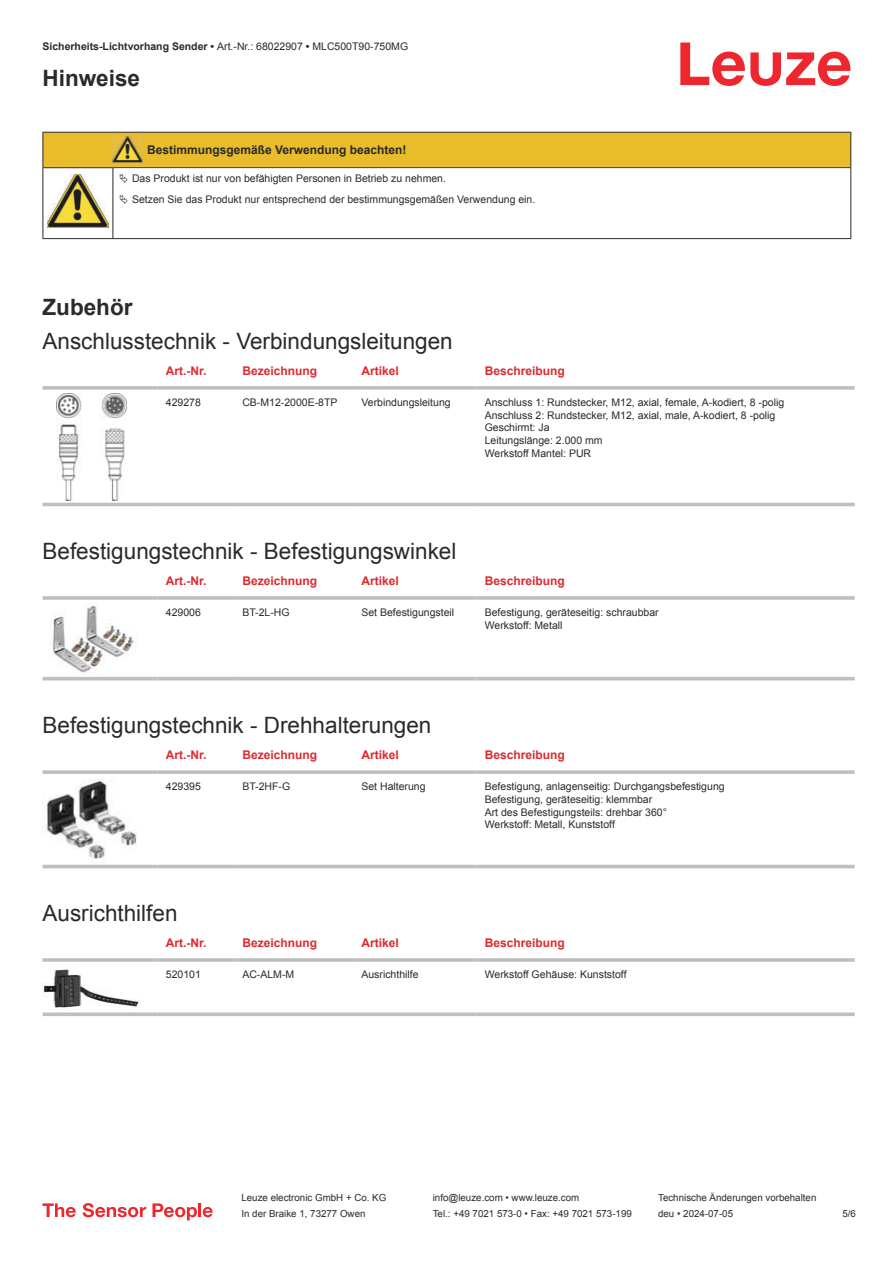
<style>
.page{position:relative;width:893px;height:1263px;background:#fff}
.page>*{position:absolute;margin:0;border:0;box-sizing:border-box;transform-origin:0 0}
.t1{font:22.5px "Arial";color:#2b292a}
.t2{font:700 22.5px "Arial";color:#2b292a}
.t3{font:700 12px "Arial";color:#db2a30}
.t4{font:700 12px "Arial";color:#2b292a}
.t5{font:10.5px/12.6px "Arial";color:#2b292a}
.t6{font:700 10.5px "Arial";color:#2b292a}
.t7{font:9.75px "Arial";color:#2b292a}
.s1{font-weight:400}
</style>
<div class="page">
<svg style="left:680px;top:43px;width:170px;height:43px"></svg>
<svg style="left:43px;top:393px;width:812px;height:114px"></svg>
<svg style="left:43px;top:386px;width:114px;height:4px"></svg>
<svg style="left:157px;top:386px;width:77px;height:4px"></svg>
<svg style="left:234px;top:386px;width:119px;height:4px"></svg>
<svg style="left:353px;top:386px;width:123px;height:4px"></svg>
<svg style="left:476px;top:386px;width:379px;height:4px;background:#c3c5c7"></svg>
<hr style="left:43px;top:503px;width:114px;height:3px;background:#bdbfc1">
<hr style="left:157px;top:503px;width:77px;height:3px;background:#bdbfc1">
<hr style="left:234px;top:503px;width:119px;height:3px;background:#bdbfc1">
<hr style="left:353px;top:503px;width:123px;height:3px;background:#bdbfc1">
<hr style="left:476px;top:503px;width:379px;height:3px;background:#bdbfc1">
<img style="left:56px;top:394px;width:70px;height:106px">
<svg style="left:43px;top:603px;width:812px;height:78px"></svg>
<hr style="left:43px;top:596px;width:114px;height:4px;background:#bdbfc1">
<hr style="left:157px;top:596px;width:77px;height:4px;background:#c7c9ca">
<hr style="left:234px;top:596px;width:119px;height:4px;background:#bdbfc1">
<hr style="left:353px;top:596px;width:123px;height:4px;background:#bdbfc1">
<hr style="left:476px;top:596px;width:379px;height:4px;background:#c7c9ca">
<hr style="left:43px;top:677px;width:114px;height:3px;background:#bdbfc1">
<hr style="left:157px;top:677px;width:77px;height:3px;background:#bdbfc1">
<hr style="left:234px;top:677px;width:119px;height:3px;background:#bdbfc1">
<hr style="left:353px;top:677px;width:123px;height:3px;background:#bdbfc1">
<hr style="left:476px;top:677px;width:379px;height:3px;background:#bdbfc1">
<img style="left:43px;top:604px;width:97px;height:70px">
<svg style="left:43px;top:862px;width:812px;height:7px"></svg>
<svg style="left:43px;top:770px;width:114px;height:4px"></svg>
<svg style="left:157px;top:770px;width:77px;height:4px"></svg>
<svg style="left:234px;top:770px;width:119px;height:4px"></svg>
<svg style="left:353px;top:770px;width:123px;height:4px"></svg>
<svg style="left:476px;top:770px;width:379px;height:4px;background:#c3c5c7"></svg>
<hr style="left:43px;top:865px;width:114px;height:3px;background:#bdbfc1">
<hr style="left:157px;top:865px;width:77px;height:3px;background:#bdbfc1">
<hr style="left:234px;top:865px;width:119px;height:3px;background:#bdbfc1">
<hr style="left:353px;top:865px;width:123px;height:3px;background:#bdbfc1">
<hr style="left:476px;top:865px;width:379px;height:3px;background:#bdbfc1">
<img style="left:43px;top:779px;width:94px;height:80px">
<hr style="left:43px;top:958px;width:114px;height:4px;background:#c3c5c7">
<svg style="left:157px;top:958px;width:77px;height:4px"></svg>
<hr style="left:234px;top:958px;width:119px;height:4px;background:#c4c6c7">
<hr style="left:353px;top:958px;width:123px;height:4px;background:#c3c5c7">
<svg style="left:476px;top:958px;width:379px;height:4px;background:#c3c5c7"></svg>
<svg style="left:43px;top:1012px;width:114px;height:4px"></svg>
<svg style="left:157px;top:1012px;width:77px;height:4px"></svg>
<svg style="left:234px;top:1012px;width:119px;height:4px"></svg>
<svg style="left:353px;top:1012px;width:123px;height:4px"></svg>
<svg style="left:476px;top:1012px;width:379px;height:4px;background:#c5c7c8"></svg>
<img style="left:43px;top:969px;width:97px;height:40px">
<svg style="left:43px;top:1203px;width:33px;height:14px"></svg>
<svg style="left:83px;top:1203px;width:63px;height:14px"></svg>
<svg style="left:153px;top:1203px;width:44px;height:17px"></svg>
<hr style="left:198px;top:1203px;width:3px;height:14px;background:#ed272d">
<svg style="left:203px;top:1207px;width:10px;height:10px"></svg>
<hr style="left:43px;top:168px;width:1px;height:66px;background:#2b292a">
<hr style="left:113px;top:168px;width:1px;height:66px;background:#2b292a">
<hr style="left:850px;top:168px;width:1px;height:66px;background:#2b292a">
<hr style="left:43px;top:238px;width:70px;height:1px;background:#2b292a">
<hr style="left:113px;top:238px;width:30px;height:1px;background:#2b292a">
<hr style="left:143px;top:238px;width:708px;height:1px;background:#2b292a">
<img style="left:47px;top:209px;width:61px;height:19px">
<svg style="left:43px;top:132px;width:808px;height:77px"></svg>
<p class="t6" style="left:43px;top:43px;width:367px">Sicherheits-Lichtvorhang Sender • <span class="s1">Art.-Nr.: 68022907</span> • <span class="s1">MLC500T90-750MG</span></p>
<h1 class="t2" style="left:43px;top:70px;width:99px">Hinweise</h1>
<p class="t4" style="left:147px;top:145px;width:261px">Bestimmungsgemäße Verwendung beachten!</p>
<p class="t5" style="left:132px;top:170px;width:405px;line-height:20.2px">Das Produkt ist nur von befähigten Personen in Betrieb zu nehmen.<br>Setzen Sie das Produkt nur entsprechend der bestimmungsgemäßen Verwendung ein.</p>
<h1 class="t2" style="left:43px;top:299px;width:92px">Zubehör</h1>
<h1 class="t1" style="left:43px;top:333px;width:412px">Anschlusstechnik - Verbindungsleitungen</h1>
<p class="t3" style="left:166px;top:366px;width:42px">Art.-Nr.</p>
<p class="t3" style="left:242px;top:366px;width:76px">Bezeichnung</p>
<p class="t3" style="left:361px;top:366px;width:39px">Artikel</p>
<p class="t3" style="left:485px;top:366px;width:82px">Beschreibung</p>
<p class="t5" style="left:166px;top:397px;width:37px">429278</p>
<p class="t5" style="left:242px;top:397px;width:97px">CB-M12-2000E-8TP</p>
<p class="t5" style="left:361px;top:397px;width:91px">Verbindungsleitung</p>
<p class="t5" style="left:485px;top:397px;width:301px">Anschluss 1: Rundstecker, M12, axial, female, A-kodiert, 8 -polig Anschluss 2: Rundstecker, M12, axial, male, A-kodiert, 8 -polig Geschirmt: Ja<br>Leitungslänge: 2.000 mm<br>Werkstoff Mantel: PUR</p>
<h1 class="t1" style="left:43px;top:543px;width:415px">Befestigungstechnik - Befestigungswinkel</h1>
<p class="t3" style="left:166px;top:577px;width:42px">Art.-Nr.</p>
<p class="t3" style="left:242px;top:577px;width:76px">Bezeichnung</p>
<p class="t3" style="left:361px;top:577px;width:39px">Artikel</p>
<p class="t3" style="left:485px;top:577px;width:82px">Beschreibung</p>
<p class="t5" style="left:166px;top:607px;width:37px">429006</p>
<p class="t5" style="left:242px;top:607px;width:49px">BT-2L-HG</p>
<p class="t5" style="left:361px;top:607px;width:94px">Set Befestigungsteil</p>
<p class="t5" style="left:485px;top:607px;width:175px">Befestigung, geräteseitig: schraubbar<br>Werkstoff: Metall</p>
<h1 class="t1" style="left:43px;top:717px;width:390px">Befestigungstechnik - Drehhalterungen</h1>
<p class="t3" style="left:166px;top:751px;width:42px">Art.-Nr.</p>
<p class="t3" style="left:242px;top:751px;width:76px">Bezeichnung</p>
<p class="t3" style="left:361px;top:751px;width:39px">Artikel</p>
<p class="t3" style="left:485px;top:751px;width:82px">Beschreibung</p>
<p class="t5" style="left:166px;top:781px;width:37px">429395</p>
<p class="t5" style="left:242px;top:781px;width:49px">BT-2HF-G</p>
<p class="t5" style="left:361px;top:781px;width:66px">Set Halterung</p>
<p class="t5" style="left:485px;top:781px;width:241px">Befestigung, anlagenseitig: Durchgangsbefestigung Befestigung, geräteseitig: klemmbar<br>Art des Befestigungsteils: drehbar 360°<br>Werkstoff: Metall, Kunststoff</p>
<h1 class="t1" style="left:43px;top:905px;width:137px">Ausrichthilfen</h1>
<p class="t3" style="left:166px;top:939px;width:42px">Art.-Nr.</p>
<p class="t3" style="left:242px;top:939px;width:76px">Bezeichnung</p>
<p class="t3" style="left:361px;top:939px;width:39px">Artikel</p>
<p class="t3" style="left:485px;top:939px;width:82px">Beschreibung</p>
<p class="t5" style="left:166px;top:969px;width:37px">520101</p>
<p class="t5" style="left:242px;top:969px;width:53px">AC-ALM-M</p>
<p class="t5" style="left:361px;top:969px;width:59px">Ausrichthilfe</p>
<p class="t5" style="left:485px;top:969px;width:143px">Werkstoff Gehäuse: Kunststoff</p>
<p class="t7" style="left:241px;top:1194px;width:146px">Leuze electronic GmbH + Co. KG</p>
<p class="t7" style="left:433px;top:1194px;width:148px">info@leuze.com • www.leuze.com</p>
<p class="t7" style="left:658px;top:1194px;width:160px">Technische Änderungen vorbehalten</p>
<p class="t7" style="left:241px;top:1210px;width:126px">In der Braike 1, 73277 Owen</p>
<p class="t7" style="left:433px;top:1210px;width:201px">Tel.: +49 7021 573-0 • Fax: +49 7021 573-199</p>
<p class="t7" style="left:658px;top:1210px;width:76px">deu • 2024-07-05</p>
<p class="t7" style="left:842px;top:1210px;width:15px">5 /6</p>
</div>
